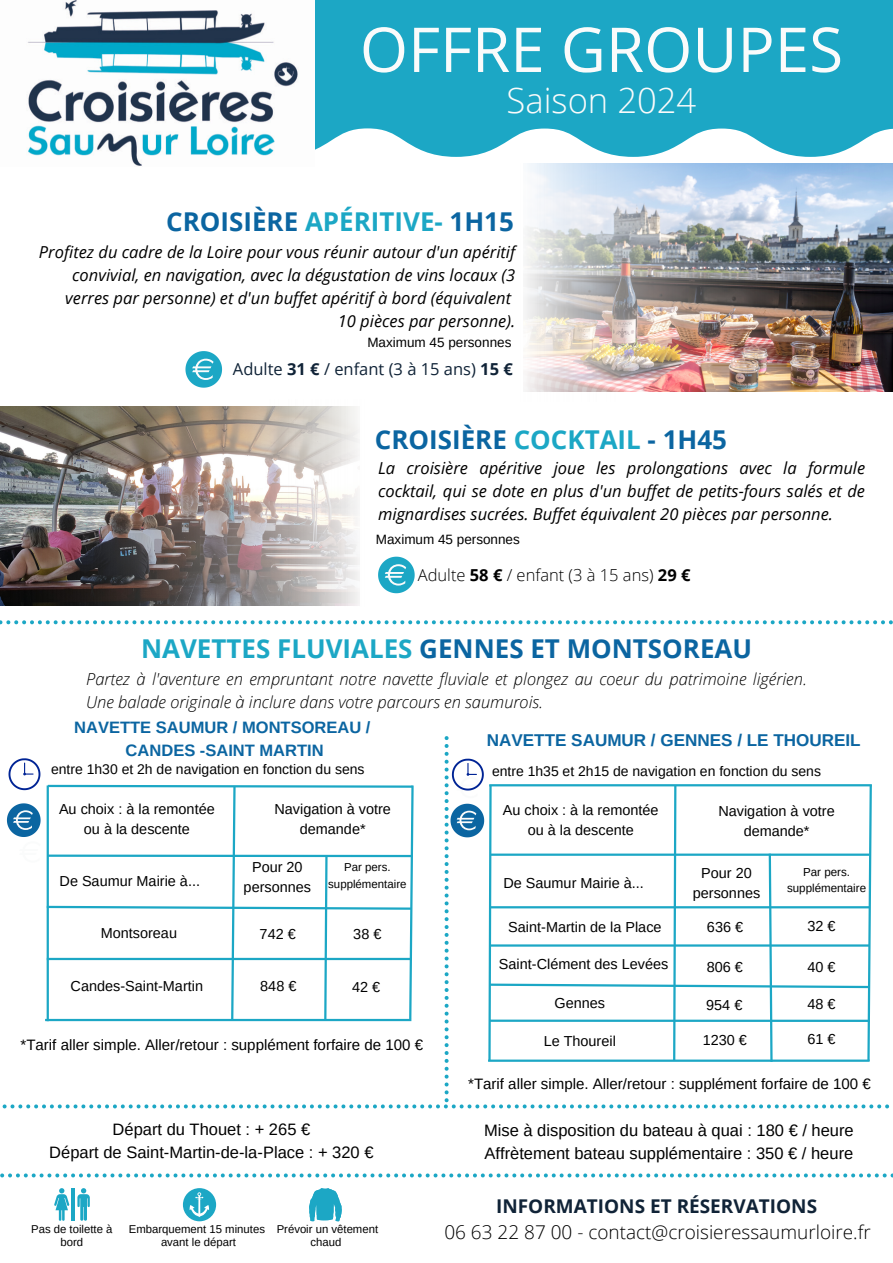
<style>
.page{position:relative;width:893px;height:1263px;background:#fff}
.page>*{position:absolute;margin:0;border:0;box-sizing:border-box;transform-origin:0 0}
.t1{font:61.88px "Open Sans";color:#fafbfb}
.t2{font:300 34.58px "Open Sans";color:#fafbfb}
.t3{font:700 25.95px "Open Sans";color:#0b65a1}
.t4{font:300 18.98px "Open Sans";color:#000}
.t5{font:700 18.98px "Open Sans";color:#102337}
.t6{font:700 17.1px "Arimo";color:#0b65a1}
.t7{font:italic 16.5px/23.1px "Open Sans";color:#000;text-align:right}
.t8{font:italic 300 16.5px/23.1px "Open Sans";color:#000}
.t9{font:16.5px "Arimo";color:#000}
.t10{font:700 16.5px "Arimo";color:#0b65a1}
.t11{font:16.5px "Open Sans";color:#102337}
.t12{font:300 16.5px "Open Sans";color:#000}
.t13{font:15.08px "Arimo";color:#000}
.t14{font:14.48px/19.9px "Arimo";color:#000;text-align:center}
.t15{font:13.95px "Arimo";color:#000}
.t16{font:13.5px "Arimo";color:#000}
.t17{font:11.55px/16.2px "Arimo";color:#000;text-align:center}
.t18{font:11.48px/16px "Arimo";color:#000;text-align:center}
.t19{font:11.32px/13.5px "Arimo";color:#000;text-align:center}
.s1{color:#1ca7c5}
.s2{font-weight:700}
</style>
<div class="page">
<svg style="left:315px;top:0;width:578px;height:157px;background:#2faeca"></svg>
<svg style="left:185px;top:351px;width:37px;height:37px"></svg>
<svg style="left:378px;top:557px;width:37px;height:36px"></svg>
<svg style="left:0;top:1173px;width:893px;height:4px"></svg>
<img style="left:27px;top:0;width:271px;height:166px">
<svg style="left:0;top:620px;width:893px;height:4px"></svg>
<svg style="left:2px;top:736px;width:888px;height:372px"></svg>
<img style="left:0;top:406px;width:360px;height:200px">
<img style="left:525px;top:163px;width:368px;height:229px">
<hr style="left:71px;top:1188px;width:3px;height:32px;background:#1ca7c5">
<svg style="left:54px;top:1188px;width:16px;height:33px"></svg>
<svg style="left:77px;top:1188px;width:13px;height:33px"></svg>
<div style="left:183px;top:1188px;width:33px;height:33px;background:#1ca7c5;border-radius:50%"></div>
<svg style="left:190px;top:1192px;width:19px;height:25px"></svg>
<svg style="left:309px;top:1188px;width:33px;height:33px"></svg>
<p class="t1" style="left:360px;top:6px;width:485px">OFFRE GROUPES</p>
<p class="t2" style="left:506px;top:76px;width:191px">Saison 2024</p>
<p class="t3" style="left:166px;top:203px;width:349px">CROISIÈRE <span class="s1">APÉRITIVE-</span> 1H15</p>
<p class="t7" style="left:39px;top:240px;width:478px">Profitez du cadre de la Loire pour vous réunir autour d'un apéritif convivial, en navigation, avec la dégustation de vins locaux (3 verres par personne) et d'un buffet apéritif à bord (équivalent</p>
<p class="t7" style="left:338px;top:309px;width:179px">10 pièces par personne).</p>
<p class="t16" style="left:367px;top:335px;width:145px">Maximum 45 personnes</p>
<p class="t11" style="left:233px;top:357px;width:281px">Adulte <span class="s2">31 €</span> / enfant (3 à 15 ans) <span class="s2">15 €</span></p>
<p class="t3" style="left:375px;top:421px;width:353px">CROISIÈRE <span class="s1">COCKTAIL</span> - 1H45</p>
<p class="t7" style="left:378px;top:456px;width:489px;text-align:justify">La croisière apéritive joue les prolongations avec la formule cocktail, qui se dote en plus d'un buffet de petits-fours salés et de mignardises sucrées. Buffet équivalent 20 pièces par personne.</p>
<p class="t16" style="left:376px;top:532px;width:145px">Maximum 45 personnes</p>
<p class="t12" style="left:418px;top:563px;width:274px">Adulte <span class="s2">58 €</span> / enfant (3 à 15 ans) <span class="s2">29 €</span></p>
<p class="t3" style="left:141px;top:630px;width:612px"><span class="s1">NAVETTES FLUVIALES</span> GENNES ET MONTSOREAU</p>
<p class="t8" style="left:86px;top:667px;width:722px">Partez à l'aventure en empruntant notre navette fluviale et plongez au coeur du patrimoine ligérien.<br>Une balade originale à inclure dans votre parcours en saumurois.</p>
<p class="t10" style="left:74px;top:717px;width:298px">NAVETTE SAUMUR / MONTSOREAU /</p>
<p class="t10" style="left:126px;top:741px;width:199px">CANDES -SAINT MARTIN</p>
<p class="t15" style="left:51px;top:762px;width:315px">entre 1h30 et 2h de navigation en fonction du sens</p>
<p class="t14" style="left:59px;top:799px;width:157px">Au choix : à la remontée ou à la descente</p>
<p class="t14" style="left:60px;top:871px;width:142px">De Saumur Mairie à...</p>
<p class="t14" style="left:101px;top:923px;width:78px">Montsoreau</p>
<p class="t14" style="left:274px;top:799px;width:118px">Navigation à votre demande*</p>
<p class="t14" style="left:244px;top:857px;width:69px">Pour 20 personnes</p>
<p class="t18" style="left:328px;top:859px;width:80px">Par pers. supplémentaire</p>
<p class="t14" style="left:353px;top:924px;width:30px">38 €</p>
<p class="t14" style="left:260px;top:924px;width:38px">742 €</p>
<p class="t14" style="left:71px;top:976px;width:134px">Candes-Saint-Martin</p>
<p class="t14" style="left:260px;top:976px;width:38px">848 €</p>
<p class="t14" style="left:352px;top:976px;width:30px">42 €</p>
<p class="t13" style="left:20px;top:1036px;width:404px">*Tarif aller simple. Aller/retour : supplément forfaire de 100 €</p>
<p class="t9" style="left:113px;top:1120px;width:199px">Départ du Thouet : + 265 €</p>
<p class="t9" style="left:49px;top:1143px;width:326px">Départ de Saint-Martin-de-la-Place : + 320 €</p>
<p class="t19" style="left:31px;top:1222px;width:83px">Pas de toilette à bord</p>
<p class="t19" style="left:129px;top:1222px;width:138px">Embarquement 15 minutes</p>
<p class="t19" style="left:161px;top:1235px;width:76px">avant le départ</p>
<p class="t19" style="left:277px;top:1222px;width:103px">Prévoir un vêtement chaud</p>
<p class="t6" style="left:487px;top:730px;width:375px">NAVETTE SAUMUR / GENNES / LE THOUREIL</p>
<p class="t15" style="left:492px;top:764px;width:330px">entre 1h35 et 2h15 de navigation en fonction du sens</p>
<p class="t14" style="left:503px;top:800px;width:157px">Au choix : à la remontée ou à la descente</p>
<p class="t14" style="left:503px;top:873px;width:142px">De Saumur Mairie à...</p>
<p class="t14" style="left:508px;top:917px;width:155px">Saint-Martin de la Place</p>
<p class="t14" style="left:499px;top:954px;width:171px">Saint-Clément des Levées</p>
<p class="t14" style="left:554px;top:993px;width:52px">Gennes</p>
<p class="t14" style="left:543px;top:1031px;width:74px">Le Thoureil</p>
<p class="t14" style="left:718px;top:801px;width:118px">Navigation à votre demande*</p>
<p class="t14" style="left:693px;top:863px;width:69px">Pour 20 personnes</p>
<p class="t17" style="left:787px;top:863px;width:81px">Par pers. supplémentaire</p>
<p class="t14" style="left:807px;top:916px;width:30px">32 €</p>
<p class="t14" style="left:707px;top:917px;width:38px">636 €</p>
<p class="t14" style="left:707px;top:957px;width:38px">806 €</p>
<p class="t14" style="left:706px;top:995px;width:38px">954 €</p>
<p class="t14" style="left:703px;top:1030px;width:46px">1230 €</p>
<p class="t14" style="left:807px;top:957px;width:30px">40 €</p>
<p class="t14" style="left:807px;top:994px;width:30px">48 €</p>
<p class="t14" style="left:807px;top:1029px;width:30px">61 €</p>
<p class="t13" style="left:468px;top:1075px;width:404px">*Tarif aller simple. Aller/retour : supplément forfaire de 100 €</p>
<p class="t9" style="left:484px;top:1121px;width:371px">Mise à disposition du bateau à quai : 180 € / heure</p>
<p class="t9" style="left:484px;top:1144px;width:370px">Affrètement bateau supplémentaire : 350 € / heure</p>
<p class="t5" style="left:496px;top:1193px;width:322px">INFORMATIONS ET RÉSERVATIONS</p>
<p class="t4" style="left:444px;top:1218px;width:428px">06 63 22 87 00 - contact@croisieressaumurloire.fr</p>
</div>
